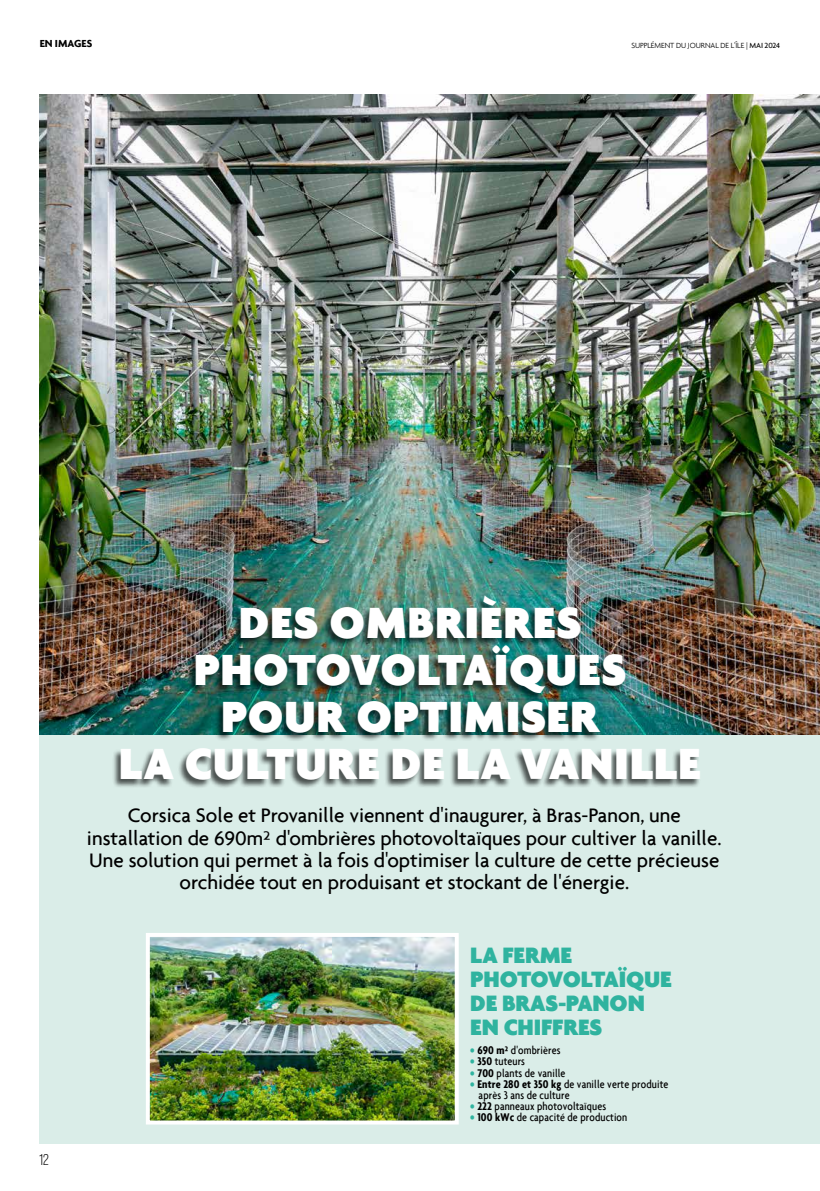
<style>
.page{position:relative;width:820px;height:1191px;background:#fff}
.page>*{position:absolute;margin:0;border:0;box-sizing:border-box;transform-origin:0 0}
.t1{font:900 47px/47px "Agenda";letter-spacing:.015em;color:#fff;text-align:center}
.t2{font:900 24px/24px "Agenda";letter-spacing:-.005em;color:#2fb39f}
.t3{font:500 21px/22.1px "Agenda";color:#000;text-align:center}
.t4{font:15.5px "Bebas Neue Pro";color:#000}
.t5{font:500 condensed 12px/11px "Agenda";letter-spacing:.01em;color:#000}
.t6{font:700 11px "Agenda";letter-spacing:-.005em;color:#000}
.t7{font:300 8px "Agenda";letter-spacing:-.005em;color:#000}
.s1{font-weight:500}
.s2{font-weight:700;font-size:13px;color:#2fb39f}
.s3{font-weight:700}
</style>
<div class="page">
<div style="left:40px;top:94px;width:779px;height:1049px;background:#daede8"></div>
<img style="left:151px;top:938px;width:302px;height:181px">
<div style="left:146px;top:933px;width:312px;height:191px;border:4px solid #fff"></div>
<img style="left:39px;top:94px;width:780px;height:640px">
<div style="left:112px;top:596px;width:588px;height:193px;background:#000;opacity:.65"></div>
<p class="t6" style="left:40px;top:37px;width:54px">EN IMAGES</p>
<p class="t7" style="left:631px;top:40px;width:150px">SUPPLÉMENT DU JOURNAL DE L’ÎLE | <span class="s1">MAI 2024</span></p>
<h1 class="t1" style="left:119px;top:598px;width:583px">DES OMBRIÈRES<br>PHOTOVOLTAÏQUES<br>POUR OPTIMISER<br>LA CULTURE DE LA VANILLE</h1>
<p class="t3" style="left:87px;top:804px;width:636px">Corsica Sole et Provanille viennent d'inaugurer, à Bras-Panon, une installation de 690m² d'ombrières photovoltaïques pour cultiver la vanille.<br>Une solution qui permet à la fois d'optimiser la culture de cette précieuse orchidée tout en produisant et stockant de l'énergie.</p>
<p class="t4" style="left:39px;top:1151px;width:11px">12</p>
<p class="t2" style="left:470px;top:942px;width:203px">LA FERME<br>PHOTOVOLTAÏQUE<br>DE BRAS-PANON<br>EN CHIFFRES</p>
<p class="t5" style="left:470px;top:1044px;width:92px"><span class="s2">•</span> <span class="s3">690 m²</span> d'ombrières</p>
<p class="t5" style="left:470px;top:1055px;width:56px"><span class="s2">•</span> <span class="s3">350</span> tuteurs</p>
<p class="t5" style="left:470px;top:1066px;width:97px"><span class="s2">•</span> <span class="s3">700</span> plants de vanille</p>
<p class="t5" style="left:478px;top:1078px;width:191px;text-indent:-9px"><span class="s2">•</span> <span class="s3">Entre 280 et 350 kg</span> de vanille verte produite après 3 ans de culture</p>
<p class="t5" style="left:470px;top:1100px;width:137px"><span class="s2">•</span> <span class="s3">222</span> panneaux photovoltaïques</p>
<p class="t5" style="left:470px;top:1111px;width:158px"><span class="s2">•</span> <span class="s3">100 kWc</span> de capacité de production</p>
</div>
